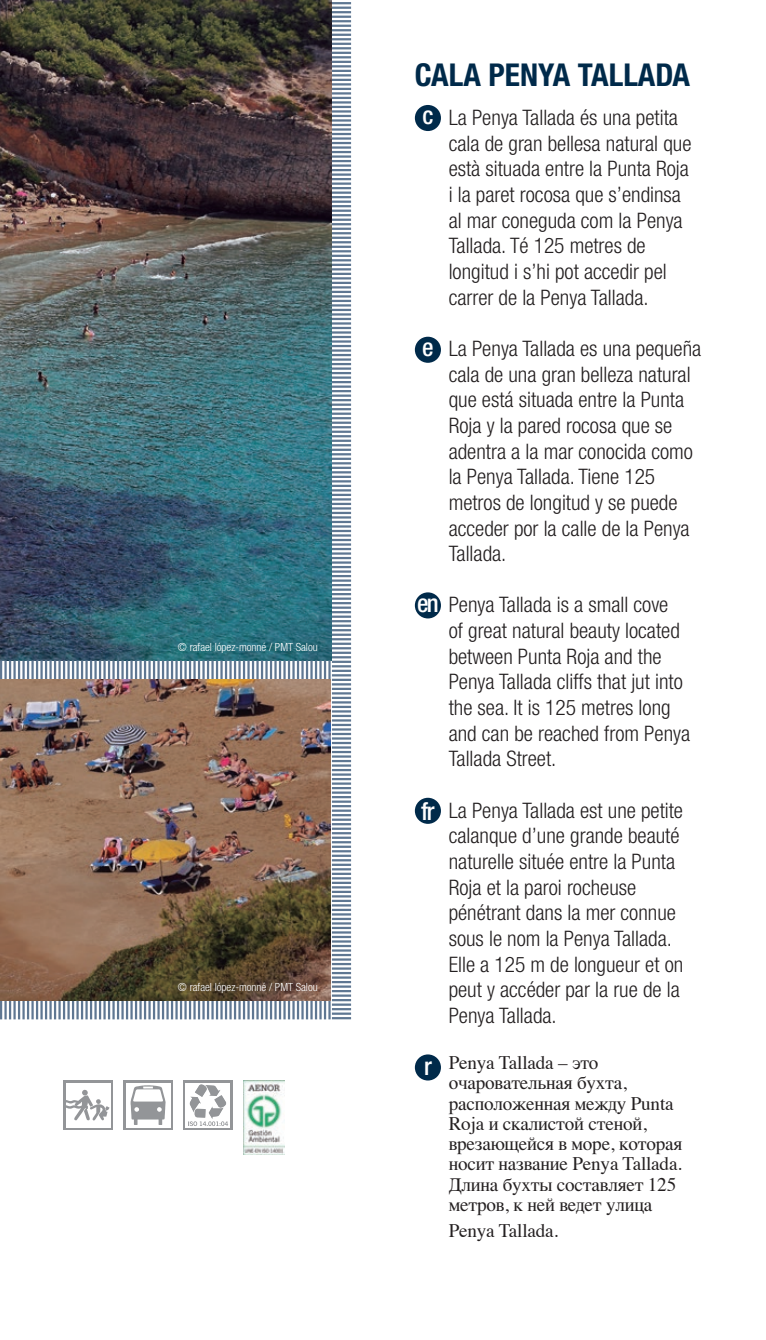
<style>
.page{position:relative;width:766px;height:1340px;background:#fff}
.page>*{position:absolute;margin:0;border:0;box-sizing:border-box;transform-origin:0 0}
.t1{font:700 condensed 31.5px "Helvetica Neue";color:#002a4a}
.t2{font:500 condensed 24.75px "Helvetica Neue";color:#fff}
.t3{font:300 condensed 21.38px/25.7px "Helvetica Neue";color:#231f20}
.t4{font:19.12px/20.2px "Times";letter-spacing:-.01em;color:#231f20}
.t5{font:300 condensed 11.25px "Helvetica Neue";color:#fff}
</style>
<div class="page">
<div style="left:415px;top:592px;width:26px;height:26px;background:#002a4a;border-radius:50%"></div>
<div style="left:415px;top:105px;width:26px;height:26px;background:#002a4a;border-radius:50%"></div>
<div style="left:415px;top:797px;width:26px;height:26px;background:#002a4a;border-radius:50%"></div>
<div style="left:415px;top:337px;width:26px;height:26px;background:#002a4a;border-radius:50%"></div>
<img style="left:0;top:0;width:351px;height:1019px">
<svg style="left:183px;top:1080px;width:49px;height:49px"></svg>
<div style="left:185px;top:1082px;width:45px;height:45px;background:#fff"></div>
<svg style="left:188px;top:1084px;width:40px;height:42px"></svg>
<div style="left:123px;top:1080px;width:50px;height:49px;background:linear-gradient(to bottom,#939598,#939598)"></div>
<div style="left:126px;top:1082px;width:44px;height:45px;background:#fff"></div>
<svg style="left:130px;top:1085px;width:36px;height:40px"></svg>
<svg style="left:64px;top:1080px;width:49px;height:49px"></svg>
<div style="left:66px;top:1082px;width:45px;height:45px;background:#fff"></div>
<svg style="left:66px;top:1089px;width:43px;height:32px"></svg>
<img style="left:243px;top:1080px;width:41px;height:74px">
<div style="left:415px;top:1054px;width:26px;height:26px;background:#002a4a;border-radius:50%"></div>
<img style="left:0;top:679px;width:330px;height:321px">
<p class="t5" style="left:178px;top:640px;width:141px">© rafael lópez-monné / PMT Salou</p>
<p class="t5" style="left:178px;top:980px;width:141px">© rafael lópez-monné / PMT Salou</p>
<h1 class="t1" style="left:415px;top:56px;width:276px">CALA PENYA TALLADA</h1>
<p class="t3" style="left:448px;top:104px;width:244px">La Penya Tallada és una petita cala de gran bellesa natural que està situada entre la Punta Roja i la paret rocosa que s’endinsa al mar coneguda com la Penya<br>Tallada. Té 125 metres de longitud i s’hi pot accedir pel carrer de la Penya Tallada.</p>
<p class="t3" style="left:448px;top:335px;width:254px">La Penya Tallada es una pequeña cala de una gran belleza natural que está situada entre la Punta<br>Roja y la pared rocosa que se adentra a la mar conocida como la Penya Tallada. Tiene 125 metros de longitud y se puede acceder por la calle de la Penya<br>Tallada.</p>
<p class="t3" style="left:448px;top:592px;width:243px">Penya Tallada is a small cove<br>of great natural beauty located between Punta Roja and the<br>Penya Tallada cliffs that jut into the sea. It is 125 metres long and can be reached from Penya<br>Tallada Street.</p>
<p class="t3" style="left:448px;top:797px;width:236px">La Penya Tallada est une petite calanque d’une grande beauté naturelle située entre la Punta<br>Roja et la paroi rocheuse pénétrant dans la mer connue sous le nom la Penya Tallada.<br>Elle a 125 m de longueur et on peut y accéder par la rue de la<br>Penya Tallada.</p>
<p class="t4" style="left:448px;top:1050px;width:235px">Penya Tallada – это очаровательная бухта, расположенная между Punta<br>Roja и скалистой стеной, врезающейся в море, которая носит название Penya Tallada.<br>Длина бухты составляет 125 метров, к ней ведет улица</p>
<p class="t4" style="left:448px;top:1218px;width:111px">Penya Tallada.</p>
<p class="t2" style="left:422px;top:101px;width:12px">c</p>
<p class="t2" style="left:422px;top:333px;width:13px">e</p>
<p class="t2" style="left:417px;top:588px;width:23px">en</p>
<p class="t2" style="left:421px;top:796px;width:15px">fr</p>
<p class="t2" style="left:424px;top:1051px;width:9px">r</p>
</div>
